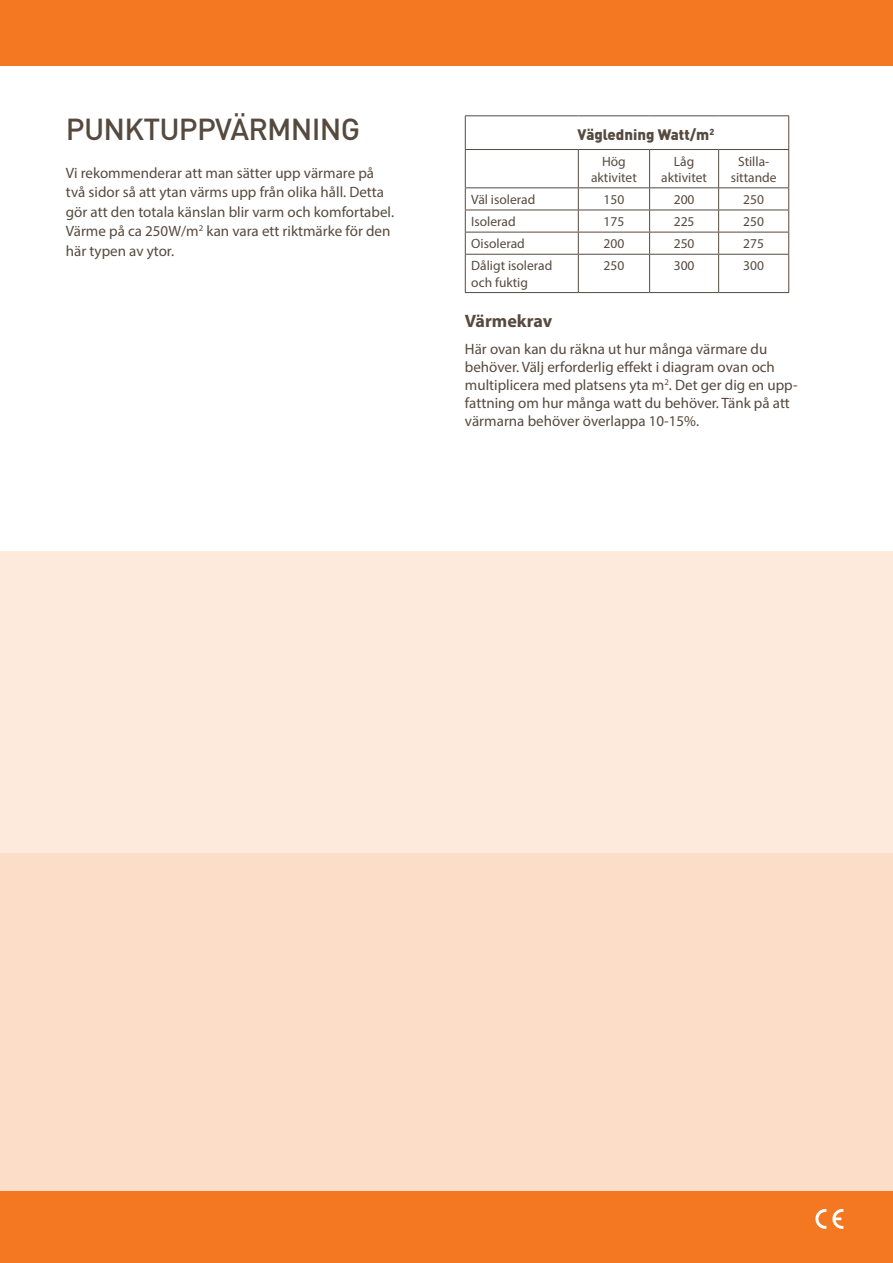
<style>
.page{position:relative;width:893px;height:1263px;background:#fff}
.page>*{position:absolute;margin:0;border:0;box-sizing:border-box;transform-origin:0 0}
.t1{font:500 30px "DIN";letter-spacing:-.025em;color:#564a3f}
.t2{font:700 18px "Myriad Pro";color:#564a3f}
.t3{font:15px/19.5px "Myriad Pro";color:#564a3f}
.t4{font:900 15px "DIN";color:#564a3f}
.t5{font:13.5px/16.2px "Myriad Pro";color:#564a3f;text-align:center}
</style>
<div class="page">
<div style="left:0;top:551px;width:893px;height:302px;background:#fdeadd"></div>
<div style="left:0;top:853px;width:893px;height:410px;background:#fcddc8"></div>
<div style="left:0;top:0;width:893px;height:66px;background:#f47721"></div>
<div style="left:0;top:1191px;width:893px;height:72px;background:#f47721"></div>
<svg style="left:832px;top:1209px;width:11px;height:20px"></svg>
<svg style="left:815px;top:1209px;width:11px;height:20px"></svg>
<hr style="left:465px;top:150px;width:1px;height:37px;background:#564a3f">
<hr style="left:578px;top:150px;width:1px;height:37px;background:#564a3f">
<hr style="left:649px;top:150px;width:1px;height:37px;background:#564a3f">
<hr style="left:718px;top:150px;width:1px;height:37px;background:#564a3f">
<hr style="left:788px;top:150px;width:1px;height:37px;background:#564a3f">
<hr style="left:465px;top:187px;width:113px;height:1px;background:#564a3f">
<hr style="left:578px;top:187px;width:72px;height:1px;background:#564a3f">
<hr style="left:650px;top:187px;width:69px;height:1px;background:#564a3f">
<hr style="left:719px;top:187px;width:70px;height:1px;background:#564a3f">
<hr style="left:465px;top:210px;width:113px;height:1px;background:#564a3f">
<hr style="left:578px;top:210px;width:72px;height:1px;background:#564a3f">
<hr style="left:650px;top:210px;width:69px;height:1px;background:#564a3f">
<hr style="left:719px;top:210px;width:70px;height:1px;background:#564a3f">
<hr style="left:465px;top:232px;width:113px;height:1px;background:#564a3f">
<svg style="left:465px;top:188px;width:1px;height:66px"></svg>
<hr style="left:578px;top:232px;width:72px;height:1px;background:#564a3f">
<svg style="left:578px;top:188px;width:1px;height:66px"></svg>
<hr style="left:650px;top:232px;width:69px;height:1px;background:#564a3f">
<svg style="left:649px;top:188px;width:1px;height:66px"></svg>
<hr style="left:719px;top:232px;width:70px;height:1px;background:#564a3f">
<svg style="left:718px;top:188px;width:1px;height:66px"></svg>
<svg style="left:788px;top:188px;width:1px;height:66px"></svg>
<hr style="left:465px;top:254px;width:113px;height:1px;background:#564a3f">
<hr style="left:465px;top:255px;width:1px;height:37px;background:#564a3f">
<hr style="left:578px;top:254px;width:72px;height:1px;background:#564a3f">
<hr style="left:578px;top:255px;width:1px;height:37px;background:#564a3f">
<hr style="left:650px;top:254px;width:69px;height:1px;background:#564a3f">
<hr style="left:649px;top:255px;width:1px;height:37px;background:#564a3f">
<hr style="left:719px;top:254px;width:70px;height:1px;background:#564a3f">
<hr style="left:718px;top:255px;width:1px;height:37px;background:#564a3f">
<hr style="left:788px;top:255px;width:1px;height:37px;background:#564a3f">
<hr style="left:465px;top:292px;width:113px;height:1px;background:#564a3f">
<hr style="left:578px;top:292px;width:72px;height:1px;background:#564a3f">
<hr style="left:650px;top:292px;width:69px;height:1px;background:#564a3f">
<hr style="left:719px;top:292px;width:70px;height:1px;background:#564a3f">
<hr style="left:465px;top:115px;width:113px;height:1px;background:#564a3f">
<hr style="left:465px;top:116px;width:1px;height:33px;background:#564a3f">
<hr style="left:578px;top:115px;width:72px;height:1px;background:#564a3f">
<hr style="left:650px;top:115px;width:69px;height:1px;background:#564a3f">
<hr style="left:719px;top:115px;width:70px;height:1px;background:#564a3f">
<hr style="left:788px;top:116px;width:1px;height:33px;background:#564a3f">
<hr style="left:465px;top:149px;width:113px;height:1px;background:#564a3f">
<hr style="left:578px;top:149px;width:72px;height:1px;background:#564a3f">
<hr style="left:650px;top:149px;width:69px;height:1px;background:#564a3f">
<hr style="left:719px;top:149px;width:70px;height:1px;background:#564a3f">
<p class="t1" style="left:66px;top:110px;width:296px">PUNKTUPPVÄRMNING</p>
<p class="t3" style="left:66px;top:163px;width:330px">Vi rekommenderar att man sätter upp värmare på två sidor så att ytan värms upp från olika håll. Detta gör att den totala känslan blir varm och komfortabel.<br>Värme på ca 250W/m<sup>2</sup> kan vara ett riktmärke för den här typen av ytor.</p>
<p class="t5" style="left:591px;top:153px;width:47px">Hög aktivitet</p>
<p class="t5" style="left:674px;top:153px;width:22px">Låg</p>
<p class="t4" style="left:577px;top:124px;width:138px">Vägledning Watt/m<sup>2</sup></p>
<p class="t5" style="left:731px;top:153px;width:47px">Stilla&shy;sittande</p>
<p class="t5" style="left:661px;top:169px;width:47px">aktivitet</p>
<p class="t5" style="left:471px;top:191px;width:65px">Väl isolerad</p>
<p class="t5" style="left:604px;top:191px;width:22px">150</p>
<p class="t5" style="left:674px;top:191px;width:22px">200</p>
<p class="t5" style="left:743px;top:191px;width:22px">250</p>
<p class="t5" style="left:471px;top:213px;width:46px">Isolerad</p>
<p class="t5" style="left:604px;top:213px;width:22px">175</p>
<p class="t5" style="left:674px;top:213px;width:22px">225</p>
<p class="t5" style="left:743px;top:213px;width:22px">250</p>
<p class="t5" style="left:471px;top:235px;width:55px">Oisolerad</p>
<p class="t5" style="left:604px;top:235px;width:22px">200</p>
<p class="t5" style="left:674px;top:235px;width:22px">250</p>
<p class="t5" style="left:743px;top:235px;width:22px">275</p>
<p class="t5" style="left:471px;top:257px;width:83px;text-align:left">Dåligt isolerad och fuktig</p>
<p class="t5" style="left:604px;top:257px;width:22px">250</p>
<p class="t5" style="left:674px;top:257px;width:22px">300</p>
<p class="t5" style="left:743px;top:257px;width:22px">300</p>
<p class="t2" style="left:465px;top:309px;width:89px">Värmekrav</p>
<p class="t3" style="left:465px;top:339px;width:334px;line-height:18px">Här ovan kan du räkna ut hur många värmare du behöver. Välj erforderlig effekt i diagram ovan och multiplicera med platsens yta m<sup>2</sup>. Det ger dig en upp&shy;fattning om hur många watt du behöver. Tänk på att värmarna behöver överlappa 10-15%.</p>
</div>
